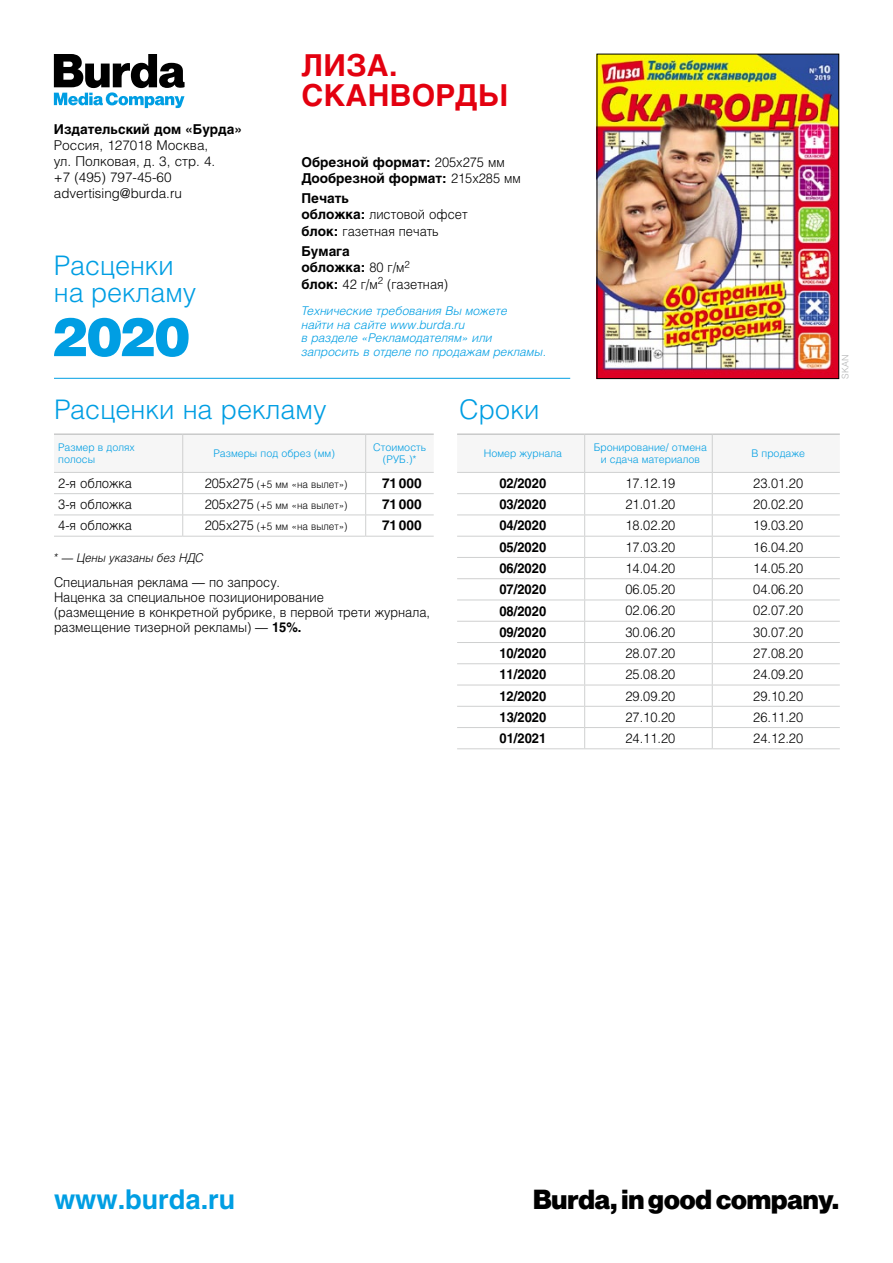
<style>
.page{position:relative;width:893px;height:1263px;background:#fff}
.page>*{position:absolute;margin:0;border:0;box-sizing:border-box;transform-origin:0 0}
.t1{font:900 53.55px "Helios";color:#009ee3}
.t2{font:700 30px/30px "Helios";letter-spacing:.01em;color:#e3000f}
.t3{font:300 27px/27px "Helios";color:#009ee3}
.t4{font:27px "Neue Haas Groteskfor Burda D 95";color:#000}
.t5{font:700 27px "Helios";color:#009ee3}
.t6{font:300 13.5px/16.2px "Helios";color:#000;scale:.95 1}
.t7{font:700 13.5px "Helios";color:#000;scale:.95 1}
.t8{font:700 13.5px/16.2px "Helios";color:#000}
.t9{font:300 13.5px/16.2px "Helios";color:#000}
.t10{font:italic 300 12px/13.5px "Helios";color:#009ee3}
.t11{font:italic 300 12px "Helios";color:#000;scale:.95 1}
.t12{font:300 10.5px/12px "Helios";color:#009ee3;text-align:center}
.t13{font:300 10.5px "Helios";color:#000;scale:.95 1}
.t14{font:300 9px "Helios";color:#b1b2b3}
.s1{font-weight:300}
.s2{font-weight:700}
.s3{font-size:13.5px}
</style>
<div class="page">
<hr style="left:54px;top:378px;width:516px;height:1px;background:#009ee3">
<svg style="left:54px;top:54px;width:131px;height:54px"></svg>
<svg style="left:54px;top:434px;width:380px;height:102px"></svg>
<hr style="left:54px;top:536px;width:129px;height:1px;background:#cfd0d0">
<hr style="left:183px;top:536px;width:183px;height:1px;background:#cfd0d0">
<hr style="left:366px;top:536px;width:68px;height:1px;background:#cfd0d0">
<svg style="left:457px;top:435px;width:383px;height:313px"></svg>
<hr style="left:457px;top:748px;width:128px;height:1px;background:#cfd0d0">
<hr style="left:585px;top:748px;width:127px;height:1px;background:#cfd0d0">
<hr style="left:712px;top:748px;width:128px;height:1px;background:#cfd0d0">
<hr style="left:457px;top:434px;width:128px;height:1px;background:#b1b2b3">
<hr style="left:585px;top:434px;width:127px;height:1px;background:#b1b2b3">
<hr style="left:712px;top:434px;width:128px;height:1px;background:#b1b2b3">
<hr style="left:584px;top:434px;width:1px;height:38px;background:#cfd0d0">
<hr style="left:712px;top:434px;width:1px;height:38px;background:#cfd0d0">
<hr style="left:457px;top:472px;width:128px;height:1px;background:#cfd0d0">
<hr style="left:585px;top:472px;width:127px;height:1px;background:#cfd0d0">
<hr style="left:712px;top:472px;width:128px;height:1px;background:#cfd0d0">
<img style="left:599px;top:56px;width:238px;height:321px">
<p class="t8" style="left:54px;top:120px;width:190px">Издательский дом «Бурда»</p>
<p class="t9" style="left:54px;top:137px;width:163px">Россия, 127018 Москва, ул. Полковая, д. 3, стр. 4. +7 (495) 797-45-60 advertising@burda.ru</p>
<h3 class="t3" style="left:54px;top:251px;width:144px">Расценки на рекламу</h3>
<h1 class="t1" style="left:51px;top:300px;width:141px">2020</h1>
<h2 class="t2" style="left:302px;top:50px;width:208px">лиза. сканворды</h2>
<p class="t8" style="left:301px;top:153px;width:221px">Обрезной формат: <span class="s1">205x275 мм<br></span>Дообрезной формат: <span class="s1">215x285 мм</span></p>
<p class="t6" style="left:301px;top:190px;width:176px"><span class="s2">Печать<br>обложка:</span> листовой офсет <span class="s2">блок:</span> газетная печать</p>
<p class="t6" style="left:301px;top:243px;width:156px"><span class="s2">Бумага<br>обложка:</span> 80 г/м<sup>2 </sup><span class="s2">блок:</span> 42 г/м<sup>2</sup> (газетная)</p>
<p class="t10" style="left:301px;top:304px;width:207px">Технические требования Вы можете найти на сайте www.burda.ru<br>в разделе «Рекламодателям» или</p>
<p class="t10" style="left:301px;top:344px;width:246px">запросить в отделе по продажам рекламы.</p>
<h3 class="t3" style="left:54px;top:396px;width:274px">Расценки на рекламу</h3>
<h3 class="t3" style="left:459px;top:396px;width:82px">Сроки</h3>
<p class="t12" style="left:58px;top:441px;width:78px;text-align:left">Размер в долях полосы</p>
<p class="t12" style="left:214px;top:447px;width:123px">Размеры под обрез (мм)</p>
<p class="t12" style="left:373px;top:441px;width:54px">Стоимость (руб.)*</p>
<p class="t6" style="left:58px;top:475px;width:79px">2-я обложка</p>
<p class="t13" style="left:205px;top:478px;width:152px"><span class="s3">205x275</span> (+5 мм «на вылет»)</p>
<p class="t8" style="left:382px;top:475px;width:41px">71000</p>
<p class="t6" style="left:58px;top:496px;width:79px">3-я обложка</p>
<p class="t13" style="left:205px;top:499px;width:152px"><span class="s3">205x275</span> (+5 мм «на вылет»)</p>
<p class="t8" style="left:382px;top:496px;width:41px">71000</p>
<p class="t6" style="left:58px;top:517px;width:79px">4-я обложка</p>
<p class="t13" style="left:205px;top:520px;width:152px"><span class="s3">205x275</span> (+5 мм «на вылет»)</p>
<p class="t8" style="left:382px;top:517px;width:41px">71000</p>
<p class="t11" style="left:54px;top:550px;width:159px">* — Цены указаны без НДС</p>
<p class="t6" style="left:54px;top:575px;width:397px;line-height:15px">Специальная реклама — по запросу.<br>Наценка за специальное позиционирование<br>(размещение в конкретной рубрике, в первой трети журнала, размещение тизерной рекламы) — <span class="s2">15%.</span></p>
<p class="t12" style="left:484px;top:447px;width:80px">Номер журнала</p>
<p class="t12" style="left:594px;top:441px;width:115px">Бронирование/ отмена и сдача материалов</p>
<p class="t12" style="left:751px;top:447px;width:55px">В продаже</p>
<p class="t7" style="left:499px;top:474px;width:51px">02/2020</p>
<p class="t6" style="left:625px;top:475px;width:54px">17.12.19</p>
<p class="t6" style="left:753px;top:475px;width:54px">23.01.20</p>
<p class="t7" style="left:499px;top:496px;width:51px">03/2020</p>
<p class="t6" style="left:625px;top:496px;width:54px">21.01.20</p>
<p class="t6" style="left:753px;top:496px;width:54px">20.02.20</p>
<p class="t7" style="left:499px;top:517px;width:51px">04/2020</p>
<p class="t6" style="left:625px;top:517px;width:54px">18.02.20</p>
<p class="t6" style="left:753px;top:517px;width:54px">19.03.20</p>
<p class="t7" style="left:499px;top:538px;width:51px">05/2020</p>
<p class="t6" style="left:625px;top:539px;width:54px">17.03.20</p>
<p class="t6" style="left:753px;top:539px;width:54px">16.04.20</p>
<p class="t7" style="left:499px;top:560px;width:51px">06/2020</p>
<p class="t6" style="left:625px;top:560px;width:54px">14.04.20</p>
<p class="t6" style="left:753px;top:560px;width:54px">14.05.20</p>
<p class="t7" style="left:499px;top:581px;width:51px">07/2020</p>
<p class="t6" style="left:625px;top:581px;width:54px">06.05.20</p>
<p class="t6" style="left:753px;top:581px;width:54px">04.06.20</p>
<p class="t7" style="left:499px;top:602px;width:51px">08/2020</p>
<p class="t6" style="left:625px;top:602px;width:54px">02.06.20</p>
<p class="t6" style="left:753px;top:602px;width:54px">02.07.20</p>
<p class="t7" style="left:499px;top:623px;width:51px">09/2020</p>
<p class="t6" style="left:625px;top:624px;width:54px">30.06.20</p>
<p class="t6" style="left:753px;top:624px;width:54px">30.07.20</p>
<p class="t7" style="left:499px;top:645px;width:51px">10/2020</p>
<p class="t6" style="left:625px;top:645px;width:54px">28.07.20</p>
<p class="t6" style="left:753px;top:645px;width:54px">27.08.20</p>
<p class="t7" style="left:499px;top:666px;width:51px">11/2020</p>
<p class="t6" style="left:625px;top:666px;width:54px">25.08.20</p>
<p class="t6" style="left:753px;top:666px;width:54px">24.09.20</p>
<p class="t7" style="left:499px;top:687px;width:51px">12/2020</p>
<p class="t6" style="left:625px;top:687px;width:54px">29.09.20</p>
<p class="t6" style="left:753px;top:687px;width:54px">29.10.20</p>
<p class="t7" style="left:499px;top:708px;width:51px">13/2020</p>
<p class="t6" style="left:625px;top:709px;width:54px">27.10.20</p>
<p class="t6" style="left:753px;top:709px;width:54px">26.11.20</p>
<p class="t7" style="left:499px;top:730px;width:51px">01/2021</p>
<p class="t6" style="left:625px;top:730px;width:54px">24.11.20</p>
<p class="t6" style="left:753px;top:730px;width:54px">24.12.20</p>
<p class="t14" style="left:840px;top:379px;width:26px;rotate:-90deg">SKAN</p>
<h3 class="t5" style="left:54px;top:1182px;width:183px">www.burda.ru</h3>
<h3 class="t4" style="left:533px;top:1183px;width:307px">Burda, in good company.</h3>
</div>
